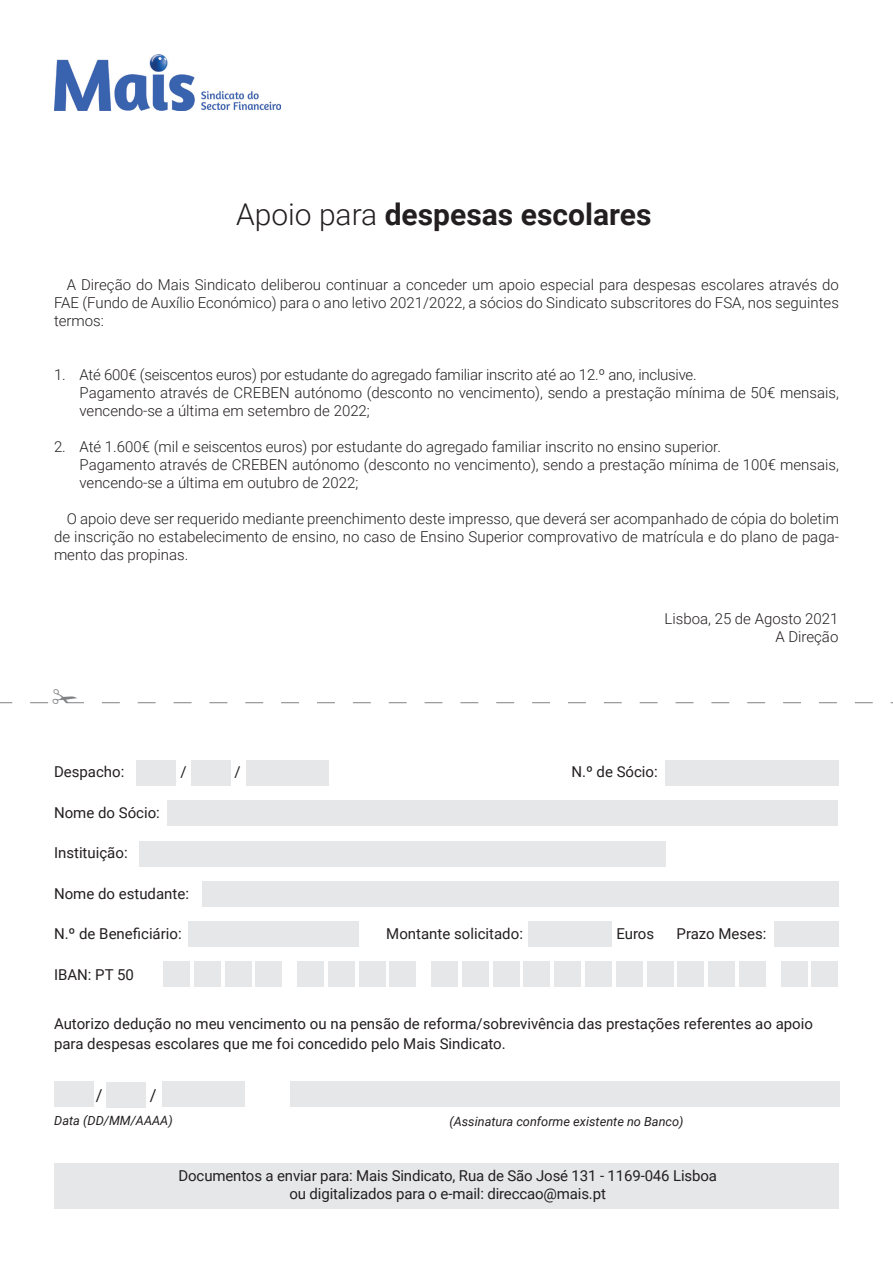
<style>
.page{position:relative;width:893px;height:1263px;background:#fff}
.page>*{position:absolute;margin:0;border:0;box-sizing:border-box;transform-origin:0 0}
.t1{font:700 30px "Roboto";color:#231f20}
.t2{font:27px "Dixieland Normal";color:#808285}
.t3{font:16.5px "Roboto";color:#231f20}
.t4{font:300 15px/18px "Roboto";color:#231f20;text-align:justify}
.t5{font:15px/20.2px "Roboto";color:#231f20}
.t6{font:italic 12.75px "Roboto";color:#231f20}
.s1{font-weight:300}
</style>
<div class="page">
<div style="left:136px;top:760px;width:39px;height:26px;background:#e6e7e9"></div>
<div style="left:665px;top:760px;width:173px;height:26px;background:#e6e7e9"></div>
<div style="left:168px;top:801px;width:670px;height:25px;background:#e6e7e9"></div>
<div style="left:139px;top:841px;width:527px;height:26px;background:#e6e7e9"></div>
<div style="left:202px;top:881px;width:637px;height:26px;background:#e6e7e9"></div>
<div style="left:189px;top:921px;width:170px;height:26px;background:#e6e7e9"></div>
<div style="left:529px;top:921px;width:83px;height:26px;background:#e6e7e9"></div>
<div style="left:290px;top:1082px;width:550px;height:25px;background:#e6e7e9"></div>
<div style="left:774px;top:921px;width:65px;height:26px;background:#e6e7e9"></div>
<div style="left:191px;top:760px;width:40px;height:26px;background:#e6e7e9"></div>
<div style="left:246px;top:760px;width:83px;height:26px;background:#e6e7e9"></div>
<div style="left:162px;top:1082px;width:82px;height:25px;background:#e6e7e9"></div>
<div style="left:54px;top:1082px;width:40px;height:25px;background:#e6e7e9"></div>
<div style="left:107px;top:1082px;width:39px;height:25px;background:#e6e7e9"></div>
<div style="left:54px;top:1163px;width:785px;height:46px;background:#e6e7e9"></div>
<svg style="left:0;top:702px;width:893px;height:1px"></svg>
<div style="left:163px;top:961px;width:27px;height:26px;background:#e6e7e9"></div>
<div style="left:297px;top:961px;width:27px;height:26px;background:#e6e7e9"></div>
<div style="left:431px;top:961px;width:27px;height:26px;background:#e6e7e9"></div>
<div style="left:677px;top:961px;width:27px;height:26px;background:#e6e7e9"></div>
<div style="left:554px;top:961px;width:27px;height:26px;background:#e6e7e9"></div>
<div style="left:781px;top:961px;width:26px;height:26px;background:#e6e7e9"></div>
<div style="left:194px;top:961px;width:27px;height:26px;background:#e6e7e9"></div>
<div style="left:328px;top:961px;width:27px;height:26px;background:#e6e7e9"></div>
<div style="left:462px;top:961px;width:27px;height:26px;background:#e6e7e9"></div>
<div style="left:708px;top:961px;width:27px;height:26px;background:#e6e7e9"></div>
<div style="left:585px;top:961px;width:27px;height:26px;background:#e6e7e9"></div>
<div style="left:811px;top:961px;width:27px;height:26px;background:#e6e7e9"></div>
<div style="left:225px;top:961px;width:27px;height:26px;background:#e6e7e9"></div>
<div style="left:359px;top:961px;width:26px;height:26px;background:#e6e7e9"></div>
<div style="left:493px;top:961px;width:26px;height:26px;background:#e6e7e9"></div>
<div style="left:739px;top:961px;width:27px;height:26px;background:#e6e7e9"></div>
<div style="left:616px;top:961px;width:27px;height:26px;background:#e6e7e9"></div>
<div style="left:255px;top:961px;width:27px;height:26px;background:#e6e7e9"></div>
<div style="left:389px;top:961px;width:27px;height:26px;background:#e6e7e9"></div>
<div style="left:523px;top:961px;width:27px;height:26px;background:#e6e7e9"></div>
<div style="left:647px;top:961px;width:27px;height:26px;background:#e6e7e9"></div>
<img style="left:54px;top:54px;width:227px;height:57px">
<h1 class="t1" style="left:236px;top:194px;width:417px"><span class="s1">Apoio para</span> despesas escolares</h1>
<p class="t4" style="left:54px;top:275px;width:786px;text-indent:13px">A Direção do Mais Sindicato deliberou continuar a conceder um apoio especial para despesas escolares através do FAE (Fundo de Auxílio Económico) para o ano letivo 2021/2022, a sócios do Sindicato subscritores do FSA, nos seguintes termos:</p>
<p class="t4" style="left:80px;top:365px;width:761px;text-align:left;text-indent:-26px">1. Até 600€ (seiscentos euros) por estudante do agregado familiar inscrito até ao 12.º ano, inclusive.<br>Pagamento através de CREBEN autónomo (desconto no vencimento), sendo a prestação mínima de 50€ mensais, vencendo-se a última em setembro de 2022;</p>
<p class="t4" style="left:80px;top:437px;width:761px;text-align:left;text-indent:-26px">2. Até 1.600€ (mil e seiscentos euros) por estudante do agregado familiar inscrito no ensino superior.<br>Pagamento através de CREBEN autónomo (desconto no vencimento), sendo a prestação mínima de 100€ mensais, vencendo-se a última em outubro de 2022;</p>
<p class="t4" style="left:54px;top:509px;width:786px;text-indent:13px">O apoio deve ser requerido mediante preenchimento deste impresso, que deverá ser acompanhado de cópia do boletim de inscrição no estabelecimento de ensino, no caso de Ensino Superior comprovativo de matrícula e do plano de paga&shy;mento das propinas.</p>
<h2 class="t2" style="left:52px;top:684px;width:28px">!</h2>
<p class="t4" style="left:665px;top:609px;width:175px;text-align:right">Lisboa, 25 de Agosto 2021<br>A Direção</p>
<p class="t5" style="left:54px;top:761px;width:72px">Despacho:</p>
<p class="t5" style="left:181px;top:761px;width:8px">/</p>
<p class="t5" style="left:235px;top:761px;width:8px">/</p>
<p class="t5" style="left:571px;top:761px;width:88px">N.º de Sócio:</p>
<p class="t5" style="left:54px;top:801px;width:107px">Nome do Sócio:</p>
<p class="t5" style="left:54px;top:842px;width:75px">Instituição:</p>
<p class="t5" style="left:54px;top:882px;width:137px">Nome do estudante:</p>
<p class="t5" style="left:54px;top:923px;width:129px">N.º de Beneficiário:</p>
<p class="t5" style="left:386px;top:923px;width:138px">Montante solicitado:</p>
<p class="t5" style="left:616px;top:923px;width:39px">Euros</p>
<p class="t5" style="left:676px;top:923px;width:92px">Prazo Meses:</p>
<p class="t5" style="left:54px;top:963px;width:81px">IBAN: PT 50</p>
<p class="t5" style="left:54px;top:1012px;width:760px">Autorizo dedução no meu vencimento ou na pensão de reforma/sobrevivência das prestações referentes ao apoio para despesas escolares que me foi concedido pelo Mais Sindicato.</p>
<p class="t3" style="left:96px;top:1084px;width:8px">/</p>
<p class="t3" style="left:150px;top:1084px;width:8px">/</p>
<p class="t6" style="left:54px;top:1111px;width:120px">Data (DD/MM/AAAA)</p>
<p class="t6" style="left:449px;top:1112px;width:236px">(Assinatura conforme existente no Banco)</p>
<p class="t5" style="left:179px;top:1166px;width:540px;line-height:18px;text-align:center">Documentos a enviar para: Mais Sindicato, Rua de São José 131 - 1169-046 Lisboa ou digitalizados para o e-mail: direccao@mais.pt</p>
</div>
